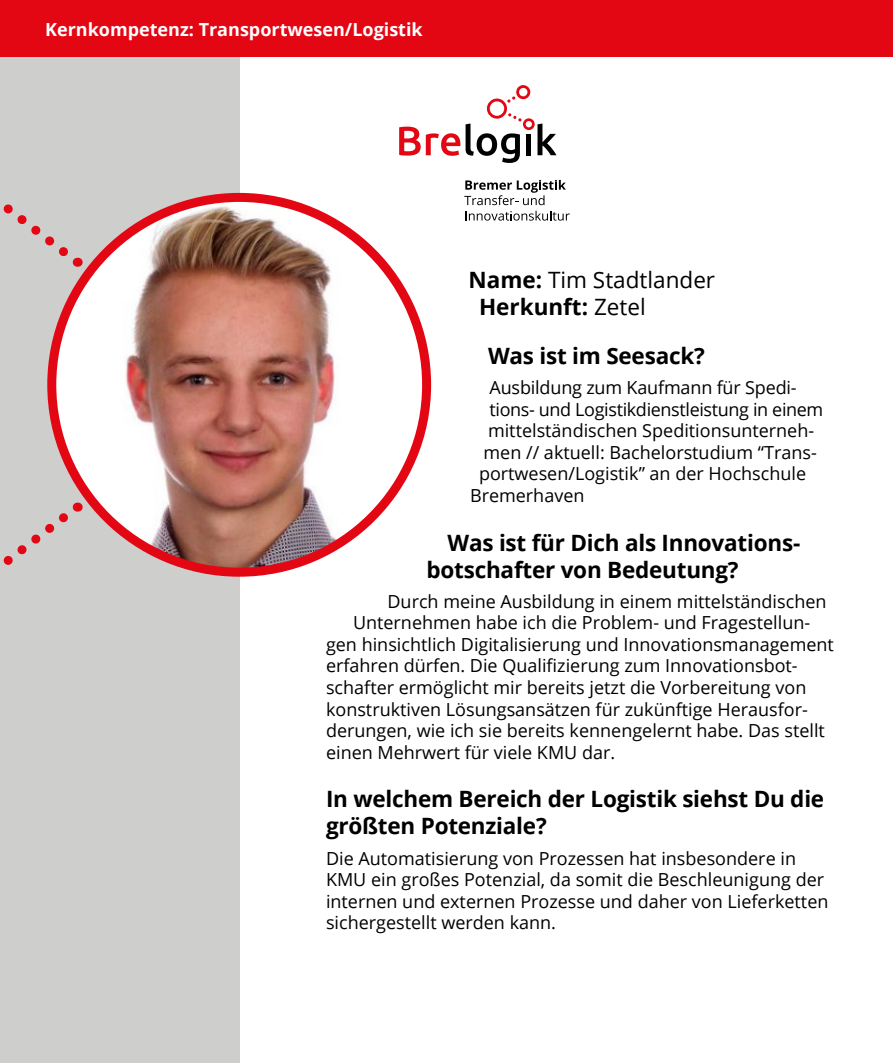
<style>
.page{position:relative;width:893px;height:1063px;background:#fff}
.page>*{position:absolute;margin:0;border:0;box-sizing:border-box;transform-origin:0 0}
.t1{font:700 22.5px/27px "Open Sans";letter-spacing:-.01em;color:#000}
.t2{font:22.5px "Open Sans";color:#000}
.t3{font:18px/21.6px "Open Sans";color:#000}
.t4{font:18px "Open Sans";letter-spacing:-.02em;color:#000}
.t5{font:700 18px "Open Sans";color:#fff}
.t6{font:condensed 7.5px/9px "Myriad Pro";color:#000}
.s1{font-weight:700}
.s2{font-weight:400}
</style>
<div class="page">
<div style="left:0;top:0;width:239px;height:1063px;background:#cececd"></div>
<img style="left:52px;top:197px;width:375px;height:375px;border-radius:187px">
<div style="left:47px;top:193px;width:384px;height:384px;border:9px solid #e30613;border-radius:50%"></div>
<svg style="left:3px;top:204px;width:75px;height:63px"></svg>
<svg style="left:3px;top:503px;width:75px;height:62px"></svg>
<svg style="left:399px;top:85px;width:171px;height:136px"></svg>
<div style="left:0;top:0;width:893px;height:57px;background:#e30613"></div>
<p class="t5" style="left:45px;top:17px;width:379px">Kernkompetenz: Transportwesen/Logistik</p>
<p class="t2" style="left:468px;top:265px;width:248px"><span class="s1">Name:</span> Tim Stadtlander</p>
<p class="t1" style="left:479px;top:293px;width:168px">Herkunft: <span class="s2">Zetel</span></p>
<p class="t1" style="left:488px;top:342px;width:218px">Was ist im Seesack?</p>
<p class="t3" style="left:489px;top:376px;width:309px">Ausbildung zum Kaufmann für Spedi-</p>
<p class="t4" style="left:489px;top:397px;width:335px">tions- und Logistikdienstleistung in einem</p>
<p class="t3" style="left:488px;top:419px;width:328px">mittelständischen Speditionsunterneh-</p>
<p class="t3" style="left:483px;top:441px;width:335px">men // aktuell: Bachelorstudium “Trans-</p>
<p class="t3" style="left:479px;top:463px;width:329px">portwesen/Logistik” an der Hochschule</p>
<p class="t3" style="left:470px;top:484px;width:116px">Bremerhaven</p>
<p class="t1" style="left:426px;top:528px;width:375px;text-indent:21px">Was ist für Dich als Innovations&shy;botschafter von Bedeutung?</p>
<p class="t3" style="left:387px;top:590px;width:441px">Durch meine Ausbildung in einem mittelständischen</p>
<p class="t3" style="left:353px;top:611px;width:459px">Unternehmen habe ich die Problem- und Fragestellun-</p>
<p class="t3" style="left:326px;top:633px;width:509px">gen hinsichtlich Digitalisierung und Innovationsmanagement</p>
<p class="t3" style="left:326px;top:655px;width:473px">erfahren dürfen. Die Qualifizierung zum Innovationsbot-</p>
<p class="t3" style="left:326px;top:676px;width:482px">schafter ermöglicht mir bereits jetzt die Vorbereitung von</p>
<p class="t3" style="left:326px;top:698px;width:483px">konstruktiven Lösungsansätzen für zukünftige Herausfor-</p>
<p class="t3" style="left:326px;top:719px;width:500px">derungen, wie ich sie bereits kennengelernt habe. Das stellt</p>
<p class="t3" style="left:326px;top:741px;width:291px">einen Mehrwert für viele KMU dar.</p>
<p class="t1" style="left:326px;top:785px;width:500px">In welchem Bereich der Logistik siehst Du die größten Potenziale?</p>
<p class="t3" style="left:326px;top:847px;width:504px">Die Automatisierung von Prozessen hat insbesondere in KMU ein großes Potenzial, da somit die Beschleunigung der internen und externen Prozesse und daher von Lieferketten sichergestellt werden kann.</p>
<p class="t6" style="left:486px;top:299px;width:46px;text-indent:-22px">RGB Nonprint<br>R= 227 G=6 B=19</p>
<p class="t6" style="left:545px;top:299px;width:13px">Plott<br>Rot:</p>
<p class="t6" style="left:567px;top:308px;width:33px">ORACAL® 324</p>
</div>
